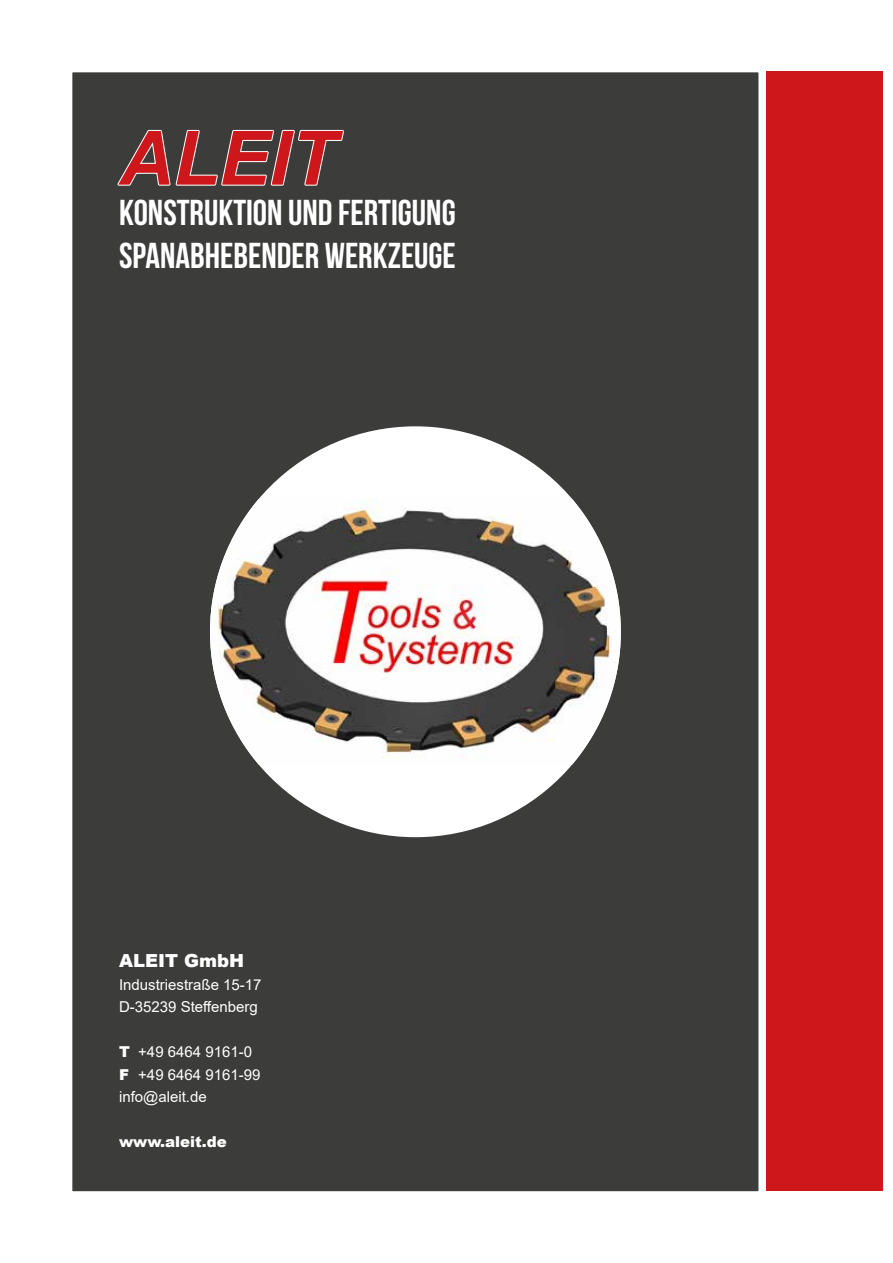
<style>
.page{position:relative;width:893px;height:1263px;background:#fff}
.page>*{position:absolute;margin:0;border:0;box-sizing:border-box;transform-origin:0 0}
.t1{font:italic 700 75px "Arial";color:#cd171a}
.t2{font:700 36px/43.2px "Bebas Neue";color:#fff}
.t3{font:900 18px "Arial";color:#fff}
.t4{font:15px/22.5px "Arial";color:#fff}
.t5{font:900 15px "Arial";color:#fff}
.s1{font-weight:900}
</style>
<div class="page">
<div style="left:744px;top:72px;width:139px;height:1119px;background:#cd171a"></div>
<div style="left:65px;top:65px;width:701px;height:1134px;background:#3c3c3b;border:8px solid #fff"></div>
<div style="left:210px;top:426px;width:411px;height:411px;background:#fff;border-radius:50%"></div>
<img style="left:210px;top:499px;width:411px;height:266px">
<svg style="left:117px;top:129px;width:227px;height:57px"></svg>
<h1 class="t1" style="left:119px;top:108px;width:218px">ALEIT</h1>
<h2 class="t2" style="left:119px;top:190px;width:338px">KONSTRUKTION UND FERTIGUNG<br>SPANABHEBENDER WERKZEUGE</h2>
<p class="t3" style="left:119px;top:948px;width:126px">ALEIT GmbH</p>
<p class="t4" style="left:119px;top:973px;width:144px">Industriestraße 15-17<br>D-35239 Steffenberg</p>
<p class="t4" style="left:119px;top:1041px;width:143px"><span class="s1">T</span> +49 6464 9161-0<br><span class="s1">F</span> +49 6464 9161-99 info@aleit.de</p>
<p class="t5" style="left:119px;top:1131px;width:109px">www.aleit.de</p>
</div>
